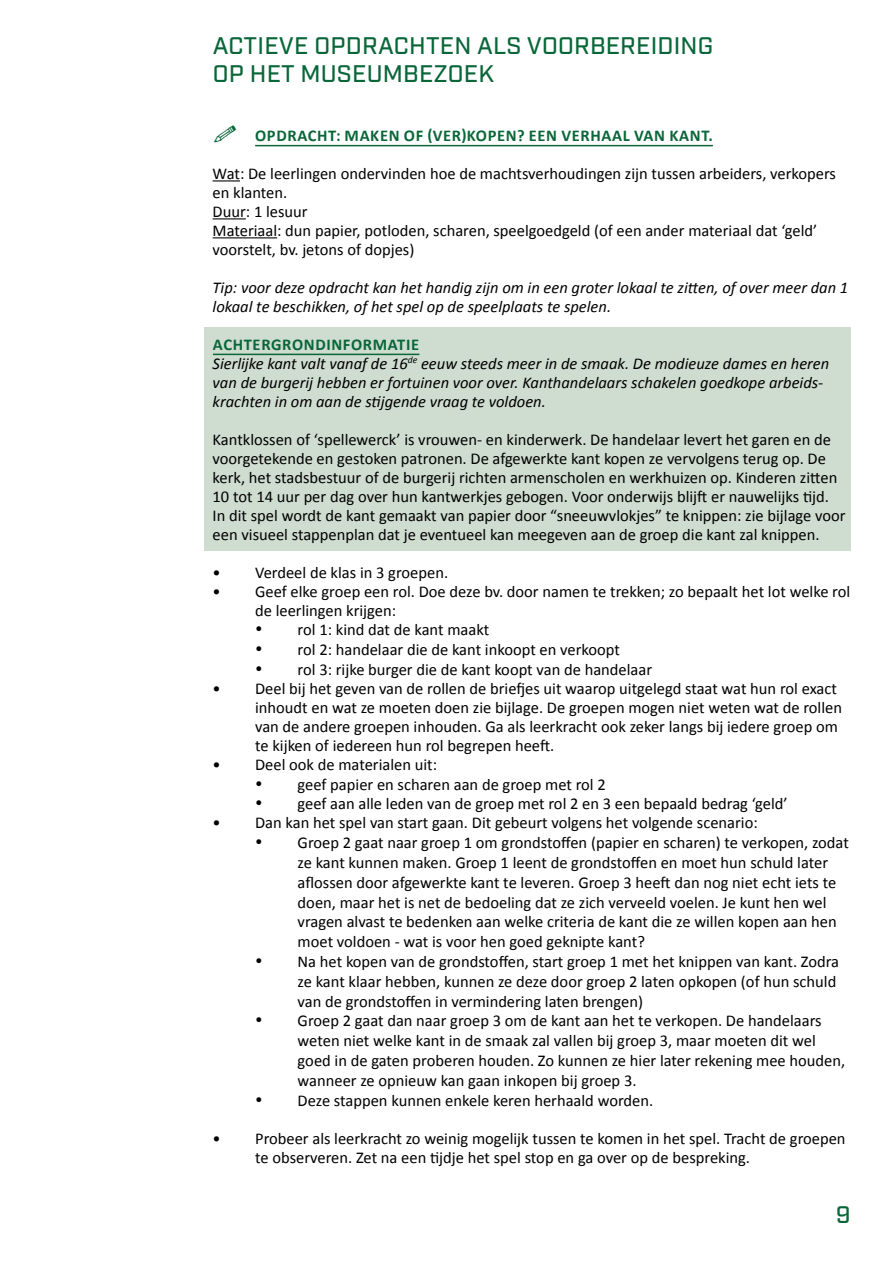
<style>
.page{position:relative;width:893px;height:1263px;background:#fff}
.page>*{position:absolute;margin:0;border:0;box-sizing:border-box;transform-origin:0 0}
.t1{font:500 24px/27.6px "Industry";letter-spacing:.01em;color:#096639}
.t2{font:16.5px/19.8px "Calibri";color:#000}
.t3{font:italic 16.5px/19px "Calibri";color:#000}
.t4{font:700 16.5px "Calibri";letter-spacing:.04em;color:#096639}
.s1{font-weight:700;font-style:normal;color:#096639}
</style>
<div class="page">
<div style="left:204px;top:327px;width:646px;height:224px;background:#cfdcd0"></div>
<hr style="left:255px;top:145px;width:458px;height:1px;background:#096639">
<svg style="left:213px;top:180px;width:27px;height:1px"></svg>
<hr style="left:213px;top:218px;width:33px;height:1px;background:#000">
<hr style="left:213px;top:237px;width:64px;height:1px;background:#000">
<hr style="left:213px;top:354px;width:206px;height:1px;background:#096639">
<h1 class="t1" style="left:213px;top:33px;width:502px">ACTIEVE OPDRACHTEN ALS VOORBEREIDING<br>OP HET MUSEUMBEZOEK</h1>
<p class="t4" style="left:255px;top:125px;width:459px">OPDRACHT: MAKEN OF (VER)KOPEN? EEN VERHAAL VAN KANT.</p>
<p class="t2" style="left:213px;top:164px;width:625px;line-height:19px">Wat: De leerlingen ondervinden hoe de machtsverhoudingen zijn tussen arbeiders, verkopers en klanten.<br>Duur: 1 lesuur<br>Materiaal: dun papier, potloden, scharen, speelgoedgeld (of een ander materiaal dat ‘geld’ voorstelt, bv. jetons of dopjes)</p>
<p class="t3" style="left:213px;top:277px;width:637px">Tip: voor deze opdracht kan het handig zijn om in een groter lokaal te zitten, of over meer dan 1 lokaal te beschikken, of het spel op de speelplaats te spelen.</p>
<p class="t3" style="left:213px;top:334px;width:618px"><span class="s1">ACHTERGRONDINFORMATIE<br></span>Sierlijke kant valt vanaf de 16<sup>de</sup> eeuw steeds meer in de smaak. De modieuze dames en heren van de burgerij hebben er fortuinen voor over. Kanthandelaars schakelen goedkope arbeids&shy;krachten in om aan de stijgende vraag te voldoen.</p>
<p class="t2" style="left:213px;top:430px;width:634px;line-height:18.9px">Kantklossen of ‘spellewerck’ is vrouwen- en kinderwerk. De handelaar levert het garen en de voorgetekende en gestoken patronen. De afgewerkte kant kopen ze vervolgens terug op. De kerk, het stadsbestuur of de burgerij richten armenscholen en werkhuizen op. Kinderen zitten 10 tot 14 uur per dag over hun kantwerkjes gebogen. Voor onderwijs blijft er nauwelijks tijd.<br>In dit spel wordt de kant gemaakt van papier door “sneeuwvlokjes” te knippen: zie bijlage voor een visueel stappenplan dat je eventueel kan meegeven aan de groep die kant zal knippen.</p>
<p class="t2" style="left:213px;top:562px;width:237px">• Verdeel de klas in 3 groepen.</p>
<p class="t2" style="left:255px;top:582px;width:597px;line-height:18.9px;text-indent:-43px">• Geef elke groep een rol. Doe deze bv. door namen te trekken; zo bepaalt het lot welke rol de leerlingen krijgen:</p>
<p class="t2" style="left:255px;top:620px;width:236px">• rol 1: kind dat de kant maakt</p>
<p class="t2" style="left:255px;top:640px;width:366px">• rol 2: handelaar die de kant inkoopt en verkoopt</p>
<p class="t2" style="left:255px;top:660px;width:398px">• rol 3: rijke burger die de kant koopt van de handelaar</p>
<p class="t2" style="left:255px;top:679px;width:588px;line-height:18.9px;text-indent:-43px">• Deel bij het geven van de rollen de briefjes uit waarop uitgelegd staat wat hun rol exact inhoudt en wat ze moeten doen zie bijlage. De groepen mogen niet weten wat de rollen van de andere groepen inhouden. Ga als leerkracht ook zeker langs bij iedere groep om te kijken of iedereen hun rol begrepen heeft.</p>
<p class="t2" style="left:213px;top:754px;width:226px">• Deel ook de materialen uit:</p>
<p class="t2" style="left:255px;top:774px;width:352px">• geef papier en scharen aan de groep met rol 2</p>
<p class="t2" style="left:255px;top:794px;width:534px">• geef aan alle leden van de groep met rol 2 en 3 een bepaald bedrag ‘geld’</p>
<p class="t2" style="left:213px;top:813px;width:547px">• Dan kan het spel van start gaan. Dit gebeurt volgens het volgende scenario:</p>
<p class="t2" style="left:298px;top:833px;width:553px;text-indent:-43px">• Groep 2 gaat naar groep 1 om grondstoffen (papier en scharen) te verkopen, zodat ze kant kunnen maken. Groep 1 leent de grondstoffen en moet hun schuld later aflossen door afgewerkte kant te leveren. Groep 3 heeft dan nog niet echt iets te doen, maar het is net de bedoeling dat ze zich verveeld voelen. Je kunt hen wel vragen alvast te bedenken aan welke criteria de kant die ze willen kopen aan hen moet voldoen - wat is voor hen goed geknipte kant?</p>
<p class="t2" style="left:298px;top:952px;width:543px;text-indent:-43px">• Na het kopen van de grondstoffen, start groep 1 met het knippen van kant. Zodra ze kant klaar hebben, kunnen ze deze door groep 2 laten opkopen (of hun schuld van de grondstoffen in vermindering laten brengen)</p>
<p class="t2" style="left:298px;top:1011px;width:549px;text-indent:-43px">• Groep 2 gaat dan naar groep 3 om de kant aan het te verkopen. De handelaars weten niet welke kant in de smaak zal vallen bij groep 3, maar moeten dit wel goed in de gaten proberen houden. Zo kunnen ze hier later rekening mee houden, wanneer ze opnieuw kan gaan inkopen bij groep 3.</p>
<p class="t2" style="left:255px;top:1090px;width:400px">• Deze stappen kunnen enkele keren herhaald worden.</p>
<p class="t2" style="left:255px;top:1129px;width:592px;line-height:19px;text-indent:-43px">• Probeer als leerkracht zo weinig mogelijk tussen te komen in het spel. Tracht de groepen te observeren. Zet na een tijdje het spel stop en ga over op de bespreking.</p>
<h1 class="t1" style="left:836px;top:1202px;width:16px">9</h1>
</div>
